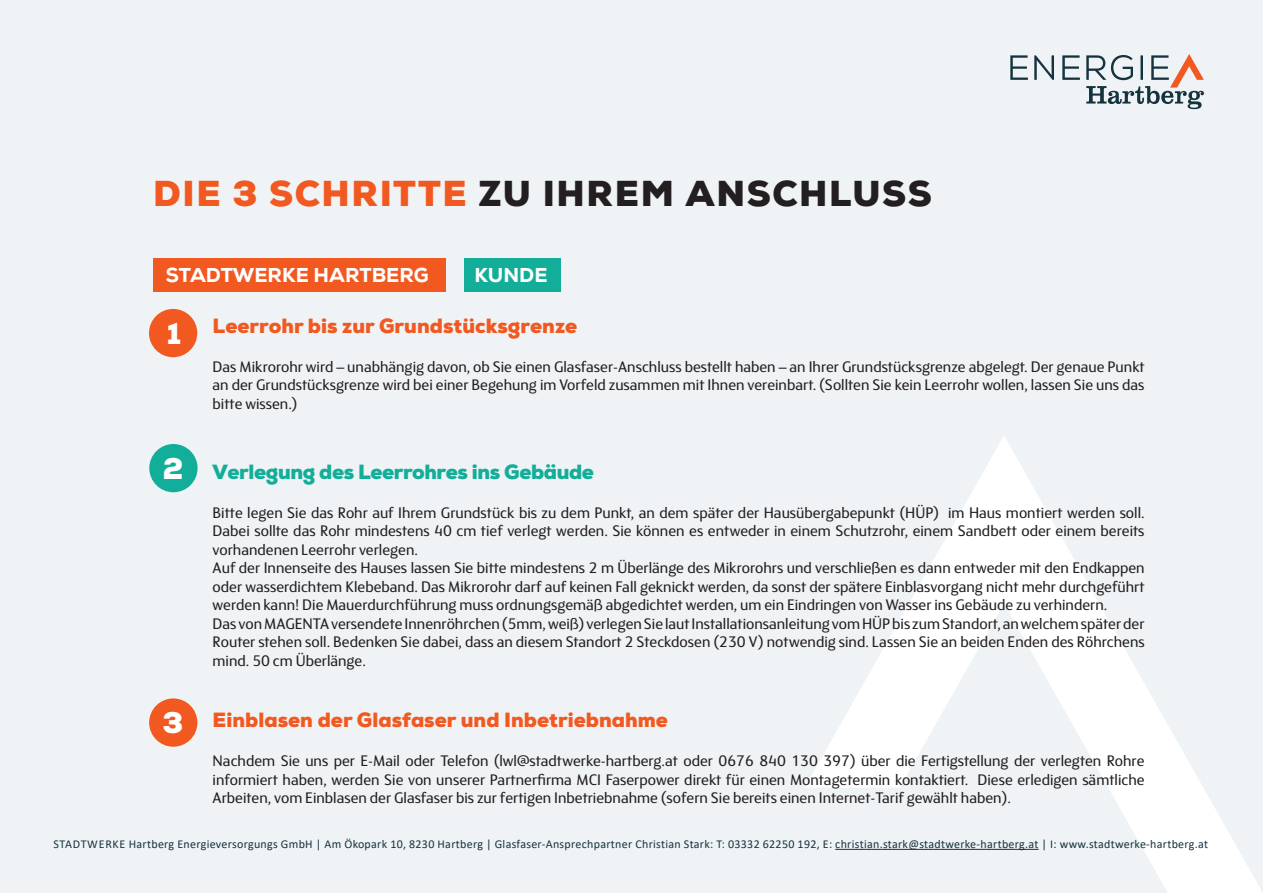
<style>
.page{position:relative;width:1263px;height:893px;background:#eff3f5}
.page>*{position:absolute;margin:0;border:0;box-sizing:border-box;transform-origin:0 0}
.t1{font:900 36px "Nexa W01";letter-spacing:.045em;color:#231f20}
.t2{font:900 30px "Nexa W01";color:#fff}
.t3{font:900 20.55px "Nexa W01";color:#f15921}
.t4{font:900 20.55px "Nexa W01";letter-spacing:-.02em;color:#13ae99}
.t5{font:800 20.1px "Nexa W01";color:#fff}
.t6{font:15.45px/18.5px "FS Blake";color:#231f20;text-align:justify}
.t7{font:12px "Calibri";letter-spacing:.025em;color:#15333f}
.s1{color:#f15921}
</style>
<div class="page">
<svg style="left:1010px;top:54px;width:194px;height:55px"></svg>
<svg style="left:806px;top:437px;width:457px;height:456px"></svg>
<hr style="left:835px;top:849px;width:204px;height:1px;background:#15333f">
<div style="left:149px;top:309px;width:48px;height:48px;background:#f15921;border-radius:50%"></div>
<div style="left:149px;top:444px;width:49px;height:48px;background:#13ae99;border-radius:50%"></div>
<div style="left:149px;top:698px;width:48px;height:49px;background:#f15921;border-radius:50%"></div>
<div style="left:153px;top:258px;width:292px;height:33px;background:#f15921"></div>
<div style="left:464px;top:258px;width:97px;height:33px;background:#13ae99"></div>
<h1 class="t1" style="left:153px;top:173px;width:780px"><span class="s1">DIE 3 SCHRITTE</span> ZU IHREM ANSCHLUSS</h1>
<h3 class="t5" style="left:166px;top:263px;width:264px">STADTWERKE HARTBERG</h3>
<h3 class="t5" style="left:474px;top:263px;width:75px">KUNDE</h3>
<h2 class="t2" style="left:167px;top:315px;width:16px">1</h2>
<h2 class="t2" style="left:163px;top:450px;width:22px">2</h2>
<h2 class="t2" style="left:163px;top:705px;width:22px">3</h2>
<h3 class="t3" style="left:213px;top:314px;width:366px">Leerrohr bis zur Grundstücksgrenze</h3>
<p class="t6" style="left:213px;top:357px;width:933px">Das Mikrorohr wird – unabhängig davon, ob Sie einen Glasfaser-Anschluss bestellt haben – an Ihrer Grundstücksgrenze abgelegt. Der genaue Punkt an der Grundstücksgrenze wird bei einer Begehung im Vorfeld zusammen mit Ihnen vereinbart. (Sollten Sie kein Leerrohr wollen, lassen Sie uns das bitte wissen.)</p>
<h3 class="t4" style="left:213px;top:459px;width:383px">Verlegung des Leerrohres ins Gebäude</h3>
<p class="t6" style="left:213px;top:502px;width:934px;text-align:left">Bitte legen Sie das Rohr auf Ihrem Grundstück bis zu dem Punkt, an dem später der Hausübergabepunkt (HÜP) im Haus montiert werden soll.<br>Dabei sollte das Rohr mindestens 40 cm tief verlegt werden. Sie können es entweder in einem Schutzrohr, einem Sandbett oder einem bereits vorhandenen Leerrohr verlegen.<br>Auf der Innenseite des Hauses lassen Sie bitte mindestens 2 m Überlänge des Mikrorohrs und verschließen es dann entweder mit den Endkappen oder wasserdichtem Klebeband. Das Mikrorohr darf auf keinen Fall geknickt werden, da sonst der spätere Einblasvorgang nicht mehr durchgeführt werden kann! Die Mauerdurchführung muss ordnungsgemäß abgedichtet werden, um ein Eindringen von Wasser ins Gebäude zu verhindern.<br>Das von MAGENTA versendete Innenröhrchen (5mm, weiß) verlegen Sie laut Installationsanleitung vom HÜP bis zum Standort, an welchem später der Router stehen soll. Bedenken Sie dabei, dass an diesem Standort 2 Steckdosen (230 V) notwendig sind. Lassen Sie an beiden Enden des Röhrchens mind. 50 cm Überlänge.</p>
<h3 class="t3" style="left:213px;top:708px;width:457px">Einblasen der Glasfaser und Inbetriebnahme</h3>
<p class="t6" style="left:213px;top:751px;width:933px">Nachdem Sie uns per E-Mail oder Telefon (lwl@stadtwerke-hartberg.at oder 0676 840 130 397) über die Fertigstellung der verlegten Rohre informiert haben, werden Sie von unserer Partnerfirma MCI Faserpower direkt für einen Montagetermin kontaktiert. Diese erledigen sämtliche Arbeiten, vom Einblasen der Glasfaser bis zur fertigen Inbetriebnahme (sofern Sie bereits einen Internet-Tarif gewählt haben).</p>
<p class="t7" style="left:53px;top:836px;width:1156px">STADTWERKE Hartberg Energieversorgungs GmbH | Am Ökopark 10, 8230 Hartberg | Glasfaser-Ansprechpartner Christian Stark: T: 03332 62250 192, E: christian.stark@stadtwerke-hartberg.at | I: www.stadtwerke-hartberg.at</p>
</div>
